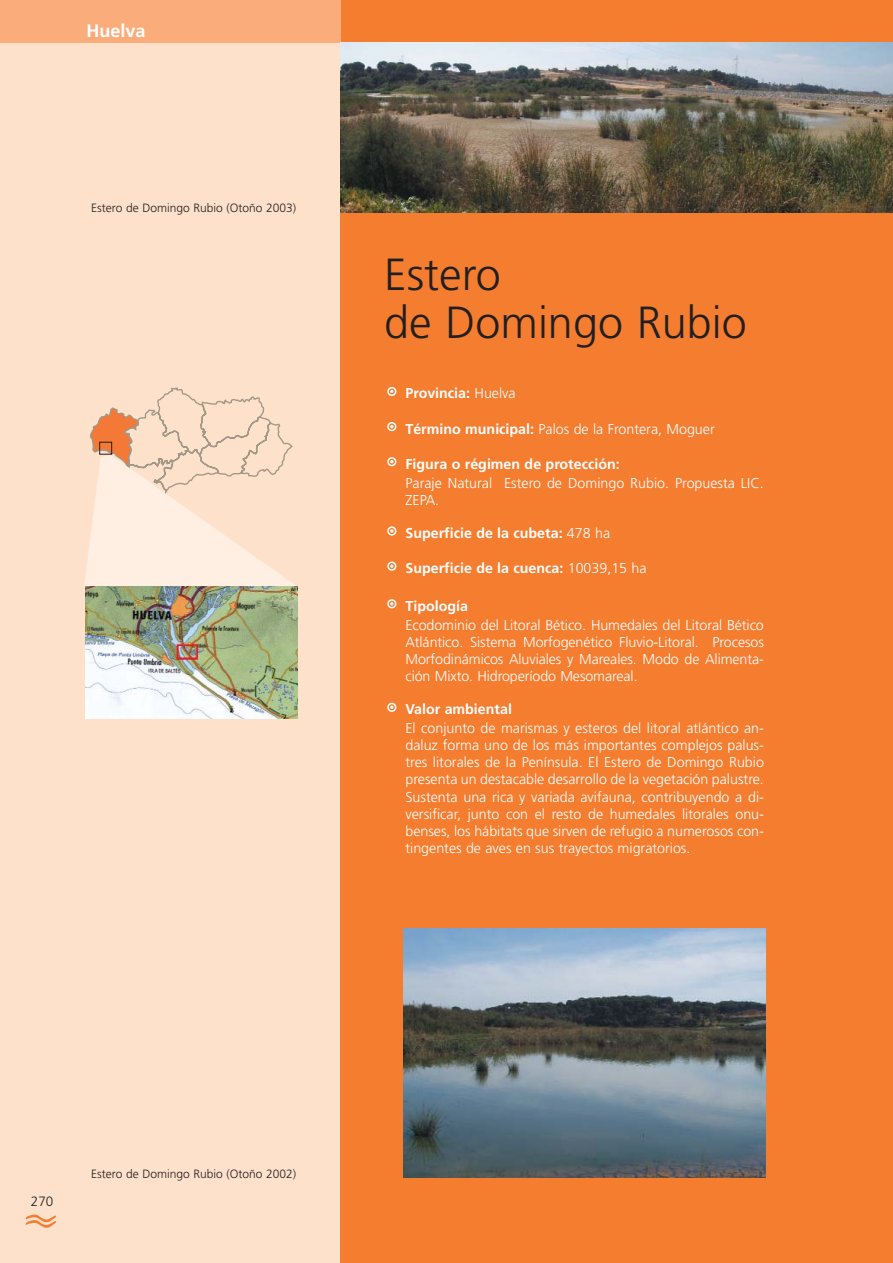
<style>
.page{position:relative;width:893px;height:1263px;background:#fff}
.page>*{position:absolute;margin:0;border:0;box-sizing:border-box;transform-origin:0 0}
.t1{font:300 45px/48px "Frutiger";color:#231f20}
.t2{font:700 18px "Frutiger";color:#fff}
.t3{font:300 14.25px/17.1px "Frutiger";color:#fff;text-align:justify}
.t4{font:700 14.25px "Frutiger";color:#fff}
.t5{font:300 13.5px "Frutiger";color:#231f20}
.t6{font:300 12px "Frutiger";color:#231f20}
.s1{font-weight:300}
.s2{font-weight:700}
</style>
<div class="page">
<div style="left:0;top:43px;width:340px;height:1220px;background:#fee1cb"></div>
<div style="left:340px;top:0;width:553px;height:1263px;background:#f47d30"></div>
<div style="left:0;top:0;width:340px;height:43px;background:#faad7a"></div>
<div style="left:387px;top:703px;width:9px;height:9px;border:2px solid #fff;border-radius:50%"></div>
<div style="left:387px;top:599px;width:9px;height:9px;border:2px solid #fff;border-radius:50%"></div>
<div style="left:387px;top:562px;width:9px;height:9px;border:2px solid #fff;border-radius:50%"></div>
<svg style="left:390px;top:564px;width:3px;height:4px"></svg>
<div style="left:387px;top:526px;width:9px;height:10px;border:2px solid #fff;border-radius:50%"></div>
<svg style="left:390px;top:529px;width:3px;height:4px"></svg>
<div style="left:387px;top:457px;width:9px;height:9px;border:2px solid #fff;border-radius:50%"></div>
<div style="left:387px;top:422px;width:9px;height:9px;border:2px solid #fff;border-radius:50%"></div>
<div style="left:387px;top:387px;width:9px;height:9px;border:2px solid #fff;border-radius:50%"></div>
<img style="left:404px;top:928px;width:361px;height:250px">
<svg style="left:25px;top:1214px;width:31px;height:14px"></svg>
<svg style="left:84px;top:387px;width:214px;height:200px"></svg>
<div style="left:99px;top:442px;width:13px;height:13px;border:1px solid #231f20"></div>
<img style="left:340px;top:43px;width:553px;height:170px">
<img style="left:85px;top:587px;width:213px;height:131px">
<p class="t2" style="left:87px;top:24px;width:61px">Huelva</p>
<p class="t6" style="left:91px;top:203px;width:206px">Estero de Domingo Rubio (Otoño 2003)</p>
<h1 class="t1" style="left:384px;top:254px;width:364px">Estero<br>de Domingo Rubio</h1>
<p class="t4" style="left:405px;top:388px;width:112px">Provincia: <span class="s1">Huelva</span></p>
<p class="t3" style="left:405px;top:421px;width:311px"><span class="s2">Término municipal:</span> Palos de la Frontera, Moguer</p>
<p class="t4" style="left:405px;top:458px;width:216px">Figura o régimen de protección:</p>
<p class="t3" style="left:405px;top:475px;width:360px">Paraje Natural Estero de Domingo Rubio. Propuesta LIC.<br>ZEPA.</p>
<p class="t4" style="left:405px;top:527px;width:206px">Superficie de la cubeta: <span class="s1">478 ha</span></p>
<p class="t4" style="left:405px;top:562px;width:243px">Superficie de la cuenca: <span class="s1">10039,15 ha</span></p>
<p class="t4" style="left:405px;top:600px;width:64px">Tipología</p>
<p class="t3" style="left:405px;top:617px;width:360px">Ecodominio del Litoral Bético. Humedales del Litoral Bético Atlántico. Sistema Morfogenético Fluvio-Litoral. Procesos Morfodinámicos Aluviales y Mareales. Modo de Alimenta&shy;ción Mixto. Hidroperíodo Mesomareal.</p>
<p class="t4" style="left:405px;top:704px;width:108px">Valor ambiental</p>
<p class="t3" style="left:405px;top:721px;width:360px">El conjunto de marismas y esteros del litoral atlántico an&shy;daluz forma uno de los más importantes complejos palus&shy;tres litorales de la Península. El Estero de Domingo Rubio presenta un destacable desarrollo de la vegetación palustre.<br>Sustenta una rica y variada avifauna, contribuyendo a di&shy;versificar, junto con el resto de humedales litorales onu&shy;benses, los hábitats que sirven de refugio a numerosos con&shy;tingentes de aves en sus trayectos migratorios.</p>
<p class="t5" style="left:31px;top:1196px;width:24px">270</p>
<p class="t6" style="left:91px;top:1169px;width:206px">Estero de Domingo Rubio (Otoño 2002)</p>
</div>
